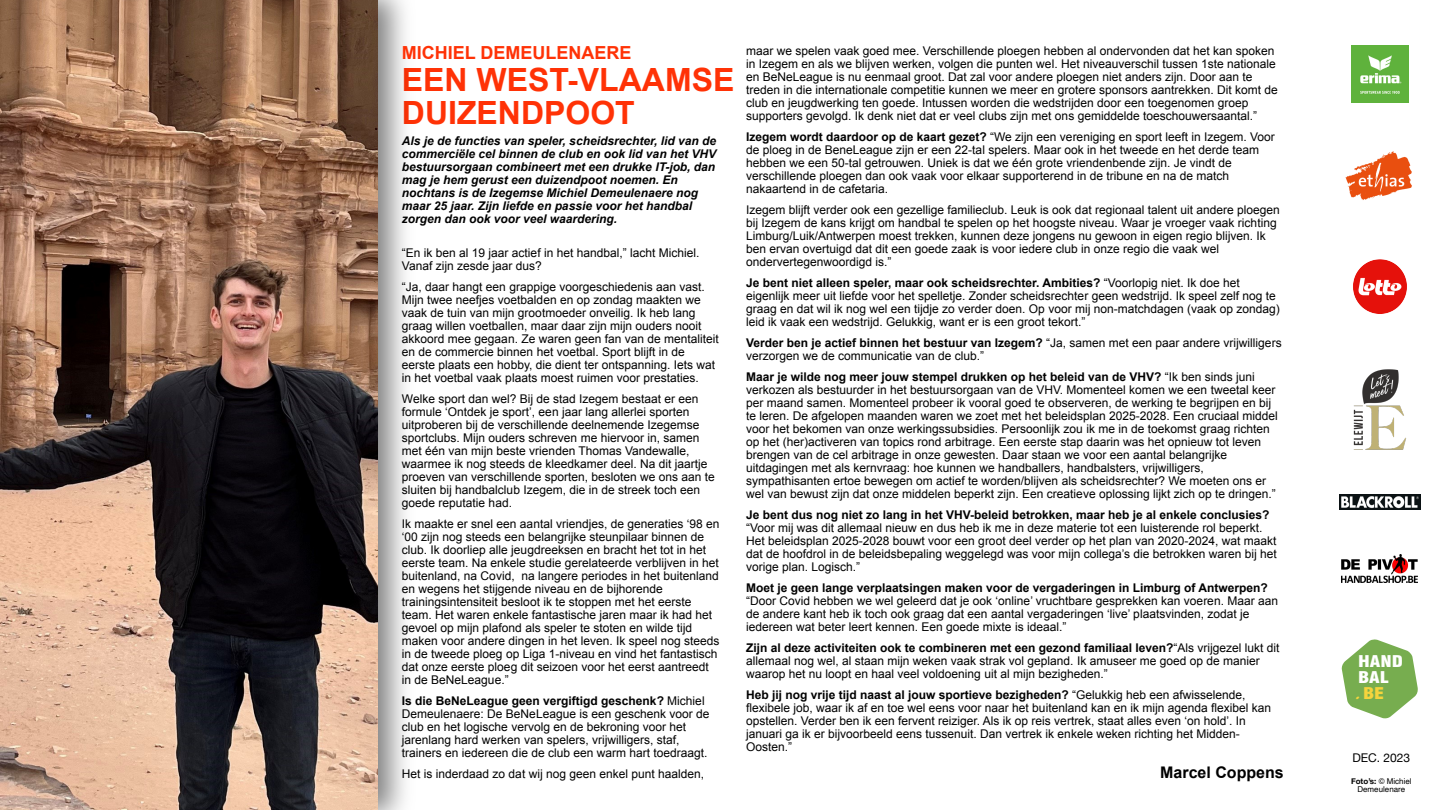
<style>
.page{position:relative;width:1440px;height:810px;background:#fff}
.page>*{position:absolute;margin:0;border:0;box-sizing:border-box;transform-origin:0 0}
.t1{font:700 32px/33px "Arial";color:#ff3206}
.t2{font:700 18px "Arial";color:#ff3206}
.t3{font:700 16px "Arial";color:#000}
.t4{font:900 condensed 15.8px "Swiss 721 BT";color:#fff;scale:1.21 1}
.t5{font:900 condensed 15.8px "Swiss 721 BT";color:#f5d43d;scale:1.21 1}
.t6{font:12px/13px "Arial";color:#000}
.t7{font:italic 700 12px/13px "Arial";color:#000}
.t8{font:700 12px "Arial";color:#000}
.t9{font:12px "Helvetica Neue";color:#000}
.t10{font:8px/8px "Helvetica";color:#000;text-align:center}
.s1{font-weight:700}
.s2{font-family:"Zapfino";font-weight:400;font-stretch:normal}
.s3{font-family:"Helvetica Neue";font-weight:700}
</style>
<div class="page">
<img style="left:1345px;top:151px;width:67px;height:49px">
<img style="left:1352px;top:46px;width:56px;height:56px">
<img style="left:1353px;top:259px;width:54px;height:55px">
<img style="left:1353px;top:369px;width:54px;height:81px">
<img style="left:1340px;top:495px;width:80px;height:14px">
<img style="left:1342px;top:554px;width:76px;height:28px">
<svg style="left:1342px;top:639px;width:76px;height:80px"></svg>
<img style="left:0;top:0;width:378px;height:810px">
<h2 class="t2" style="left:402px;top:46px;width:231px">MICHIEL DEMEULENAERE</h2>
<h1 class="t1" style="left:402px;top:66px;width:334px">EEN WEST-VLAAMSE<br>DUIZENDPOOT</h1>
<p class="t7" style="left:402px;top:136px;width:316px">Als je de functies van speler, scheidsrechter, lid van de commerciële cel binnen de club en ook lid van het VHV bestuursorgaan combineert met een drukke IT-job, dan mag je hem gerust een duizendpoot noemen. En nochtans is de Izegemse Michiel Demeulenaere nog maar 25 jaar. Zĳn liefde en passie voor het handbal zorgen dan ook voor veel waardering.</p>
<p class="t6" style="left:402px;top:247px;width:299px">“En ik ben al 19 jaar actief in het handbal,” lacht Michiel.<br>Vanaf zĳn zesde jaar dus?</p>
<p class="t6" style="left:402px;top:281px;width:318px">“Ja, daar hangt een grappige voorgeschiedenis aan vast.<br>Mĳn twee neefjes voetbalden en op zondag maakten we vaak de tuin van mĳn grootmoeder onveilig. Ik heb lang graag willen voetballen, maar daar zĳn mĳn ouders nooit akkoord mee gegaan. Ze waren geen fan van de mentaliteit en de commercie binnen het voetbal. Sport blĳft in de eerste plaats een hobby, die dient ter ontspanning. Iets wat in het voetbal vaak plaats moest ruimen voor prestaties.</p>
<p class="t6" style="left:402px;top:393px;width:314px">Welke sport dan wel? Bĳ de stad Izegem bestaat er een formule ‘Ontdek je sport’, een jaar lang allerlei sporten uitproberen bĳ de verschillende deelnemende Izegemse sportclubs. Mĳn ouders schreven me hiervoor in, samen met één van mĳn beste vrienden Thomas Vandewalle, waarmee ik nog steeds de kleedkamer deel. Na dit jaartje proeven van verschillende sporten, besloten we ons aan te sluiten bĳ handbalclub Izegem, die in de streek toch een goede reputatie had.</p>
<p class="t6" style="left:402px;top:518px;width:319px">Ik maakte er snel een aantal vriendjes, de generaties ‘98 en ‘00 zĳn nog steeds een belangrĳke steunpilaar binnen de club. Ik doorliep alle jeugdreeksen en bracht het tot in het eerste team. Na enkele studie gerelateerde verblĳven in het buitenland, na Covid, na langere periodes in het buitenland en wegens het stĳgende niveau en de bĳhorende trainingsintensiteit besloot ik te stoppen met het eerste team. Het waren enkele fantastische jaren maar ik had het gevoel op mĳn plafond als speler te stoten en wilde tĳd maken voor andere dingen in het leven. Ik speel nog steeds in de tweede ploeg op Liga 1-niveau en vind het fantastisch dat onze eerste ploeg dit seizoen voor het eerst aantreedt in de BeNeLeague.”</p>
<p class="t6" style="left:402px;top:695px;width:309px"><span class="s1">Is die BeNeLeague geen vergiftigd geschenk?</span> Michiel Demeulenaere: De BeNeLeague is een geschenk voor de club en het logische vervolg en de bekroning voor het jarenlang hard werken van spelers, vrĳwilligers, staf, trainers en iedereen die de club een warm hart toedraagt.</p>
<p class="t6" style="left:402px;top:768px;width:304px">Het is inderdaad zo dat wĳ nog geen enkel punt haalden,</p>
<p class="t6" style="left:746px;top:45px;width:533px">maar we spelen vaak goed mee. Verschillende ploegen hebben al ondervonden dat het kan spoken in Izegem en als we blĳven werken, volgen die punten wel. Het niveauverschil tussen 1ste nationale en BeNeLeague is nu eenmaal groot. Dat zal voor andere ploegen niet anders zĳn. Door aan te treden in die internationale competitie kunnen we meer en grotere sponsors aantrekken. Dit komt de club en jeugdwerking ten goede. Intussen worden die wedstrĳden door een toegenomen groep supporters gevolgd. Ik denk niet dat er veel clubs zĳn met ons gemiddelde toeschouwersaantal.”</p>
<p class="t6" style="left:746px;top:131px;width:530px"><span class="s1">Izegem wordt daardoor op de kaart gezet?</span> “We zĳn een vereniging en sport leeft in Izegem. Voor de ploeg in de BeneLeague zĳn er een 22-tal spelers. Maar ook in het tweede en het derde team hebben we een 50-tal getrouwen. Uniek is dat we één grote vriendenbende zĳn. Je vindt de verschillende ploegen dan ook vaak voor elkaar supporterend in de tribune en na de match nakaartend in de cafetaria.</p>
<p class="t6" style="left:746px;top:204px;width:535px">Izegem blĳft verder ook een gezellige familieclub. Leuk is ook dat regionaal talent uit andere ploegen bĳ Izegem de kans krĳgt om handbal te spelen op het hoogste niveau. Waar je vroeger vaak richting Limburg/Luik/Antwerpen moest trekken, kunnen deze jongens nu gewoon in eigen regio blĳven. Ik ben ervan overtuigd dat dit een goede zaak is voor iedere club in onze regio die vaak wel ondervertegenwoordigd is.”</p>
<p class="t6" style="left:746px;top:277px;width:535px"><span class="s1">Je bent niet alleen speler, maar ook scheidsrechter. Ambities?</span> “Voorlopig niet. Ik doe het eigenlĳk meer uit liefde voor het spelletje. Zonder scheidsrechter geen wedstrĳd. Ik speel zelf nog te graag en dat wil ik nog wel een tĳdje zo verder doen. Op voor mĳ non-matchdagen (vaak op zondag) leid ik vaak een wedstrĳd. Gelukkig, want er is een groot tekort.”</p>
<p class="t6" style="left:746px;top:337px;width:537px"><span class="s1">Verder ben je actief binnen het bestuur van Izegem?</span> “Ja, samen met een paar andere vrĳwilligers verzorgen we de communicatie van de club.”</p>
<p class="t6" style="left:746px;top:371px;width:533px"><span class="s1">Maar je wilde nog meer jouw stempel drukken op het beleid van de VHV?</span> “Ik ben sinds juni verkozen als bestuurder in het bestuursorgaan van de VHV. Momenteel komen we een tweetal keer per maand samen. Momenteel probeer ik vooral goed te observeren, de werking te begrĳpen en bĳ te leren. De afgelopen maanden waren we zoet met het beleidsplan 2025-2028. Een cruciaal middel voor het bekomen van onze werkingssubsidies. Persoonlĳk zou ik me in de toekomst graag richten op het (her)activeren van topics rond arbitrage. Een eerste stap daarin was het opnieuw tot leven brengen van de cel arbitrage in onze gewesten. Daar staan we voor een aantal belangrĳke uitdagingen met als kernvraag: hoe kunnen we handballers, handbalsters, vrĳwilligers, sympathisanten ertoe bewegen om actief te worden/blĳven als scheidsrechter? We moeten ons er wel van bewust zĳn dat onze middelen beperkt zĳn. Een creatieve oplossing lĳkt zich op te dringen.”</p>
<p class="t8" style="left:746px;top:510px;width:525px">Je bent dus nog niet zo lang in het VHV-beleid betrokken, maar heb je al enkele conclusies?</p>
<p class="t6" style="left:746px;top:522px;width:532px">“Voor mĳ was dit allemaal nieuw en dus heb ik me in deze materie tot een luisterende rol beperkt.<br>Het beleidsplan 2025-2028 bouwt voor een groot deel verder op het plan van 2020-2024, wat maakt dat de hoofdrol in de beleidsbepaling weggelegd was voor mĳn collega’s die betrokken waren bĳ het vorige plan. Logisch.”</p>
<p class="t8" style="left:746px;top:583px;width:523px">Moet je geen lange verplaatsingen maken voor de vergaderingen in Limburg of Antwerpen?</p>
<p class="t6" style="left:746px;top:595px;width:533px">“Door Covid hebben we wel geleerd dat je ook ‘online’ vruchtbare gesprekken kan voeren. Maar aan de andere kant heb ik toch ook graag dat een aantal vergaderingen ‘live’ plaatsvinden, zodat je iedereen wat beter leert kennen. Een goede mixte is ideaal.”</p>
<p class="t6" style="left:746px;top:642px;width:535px"><span class="s1">Zĳn al deze activiteiten ook te combineren met een gezond familiaal leven?</span>“Als vrĳgezel lukt dit allemaal nog wel, al staan mĳn weken vaak strak vol gepland. Ik amuseer me goed op de manier waarop het nu loopt en haal veel voldoening uit al mĳn bezigheden.”</p>
<p class="t6" style="left:746px;top:689px;width:527px"><span class="s1">Heb jĳ nog vrĳe tĳd naast al jouw sportieve bezigheden?</span> “Gelukkig heb een afwisselende, flexibele job, waar ik af en toe wel eens voor naar het buitenland kan en ik mĳn agenda flexibel kan opstellen. Verder ben ik een fervent reiziger. Als ik op reis vertrek, staat alles even ‘on hold’. In januari ga ik er bĳvoorbeeld eens tussenuit. Dan vertrek ik enkele weken richting het Midden-Oosten.”</p>
<h3 class="t3" style="left:1160px;top:766px;width:125px">Marcel Coppens</h3>
<h3 class="t4" style="left:1358px;top:655px;width:39px">HAND</h3>
<h3 class="t4" style="left:1358px;top:671px;width:27px">BAL</h3>
<h3 class="t5" style="left:1352px;top:687px;width:28px"><span class="s2">.</span>BE</h3>
<p class="t9" style="left:1352px;top:750px;width:59px">DEC. 2023</p>
<p class="t10" style="left:1351px;top:778px;width:62px"><span class="s3">Foto’s:</span> © Michiel<br>Demeulenare</p>
</div>
